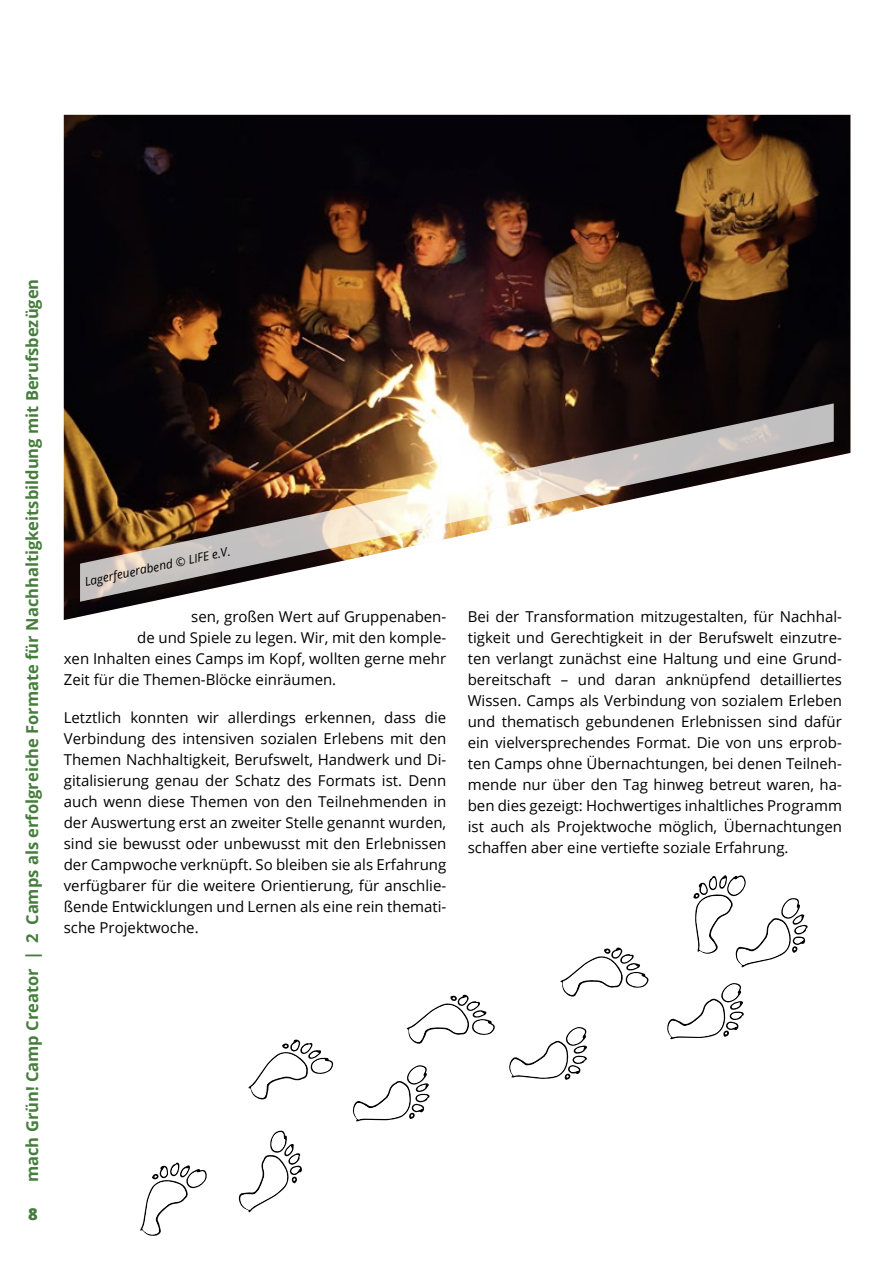
<style>
.page{position:relative;width:893px;height:1263px;background:#fff}
.page>*{position:absolute;margin:0;border:0;box-sizing:border-box;transform-origin:0 0}
.t1{font:700 16.5px "Open Sans";color:#467d3d}
.t2{font:800 16.5px "Open Sans";color:#467d3d}
.t3{font:15px/21px "Open Sans";color:#000;text-align:justify}
.t4{font:italic 12px "Open Sans";color:#000}
</style>
<div class="page">
<img style="left:64px;top:115px;width:786px;height:505px">
<img style="left:80px;top:403px;width:754px;height:199px">
<svg style="left:140px;top:1162px;width:67px;height:74px"></svg>
<svg style="left:239px;top:1130px;width:63px;height:82px"></svg>
<svg style="left:353px;top:1065px;width:77px;height:56px"></svg>
<svg style="left:509px;top:1027px;width:78px;height:53px"></svg>
<svg style="left:667px;top:983px;width:77px;height:56px"></svg>
<svg style="left:248px;top:1039px;width:85px;height:60px"></svg>
<svg style="left:407px;top:994px;width:88px;height:50px"></svg>
<svg style="left:560px;top:947px;width:89px;height:49px"></svg>
<svg style="left:693px;top:875px;width:115px;height:92px"></svg>
<p class="t1" style="left:21px;top:1182px;width:905px;rotate:-90deg">mach Grün! Camp Creator | 2 Camps als erfolgreiche Formate für Nachhaltigkeitsbildung mit Berufsbezügen</p>
<p class="t2" style="left:28px;top:1202px;width:11px">8</p>
<p class="t4" style="left:83px;top:574px;width:150px;rotate:-12deg">Lagerfeuerabend © LIFE e.V.</p>
<p class="t3" style="left:191px;top:605px;width:256px">sen, großen Wert auf Gruppenaben-</p>
<p class="t3" style="left:137px;top:626px;width:311px">de und Spiele zu legen. Wir, mit den komple-</p>
<p class="t3" style="left:64px;top:647px;width:384px">xen Inhalten eines Camps im Kopf, wollten gerne mehr</p>
<p class="t3" style="left:64px;top:668px;width:272px">Zeit für die Themen-Blöcke einräumen.</p>
<p class="t3" style="left:64px;top:706px;width:384px">Letztlich konnten wir allerdings erkennen, dass die Verbindung des intensiven sozialen Erlebens mit den Themen Nachhaltigkeit, Berufswelt, Handwerk und Di&shy;gitalisierung genau der Schatz des Formats ist. Denn auch wenn diese Themen von den Teilnehmenden in der Auswertung erst an zweiter Stelle genannt wurden, sind sie bewusst oder unbewusst mit den Erlebnissen der Campwoche verknüpft. So bleiben sie als Erfahrung verfügbarer für die weitere Orientierung, für anschlie&shy;ßende Entwicklungen und Lernen als eine rein themati&shy;sche Projektwoche.</p>
<p class="t3" style="left:468px;top:605px;width:376px">Bei der Transformation mitzugestalten, für Nachhal&shy;tigkeit und Gerechtigkeit in der Berufswelt einzutre&shy;ten verlangt zunächst eine Haltung und eine Grund&shy;bereitschaft – und daran anknüpfend detailliertes Wissen. Camps als Verbindung von sozialem Erleben und thematisch gebundenen Erlebnissen sind dafür ein vielversprechendes Format. Die von uns erprob&shy;ten Camps ohne Übernachtungen, bei denen Teilneh&shy;mende nur über den Tag hinweg betreut waren, ha&shy;ben dies gezeigt: Hochwertiges inhaltliches Programm ist auch als Projektwoche möglich, Übernachtungen schaffen aber eine vertiefte soziale Erfahrung.</p>
</div>
